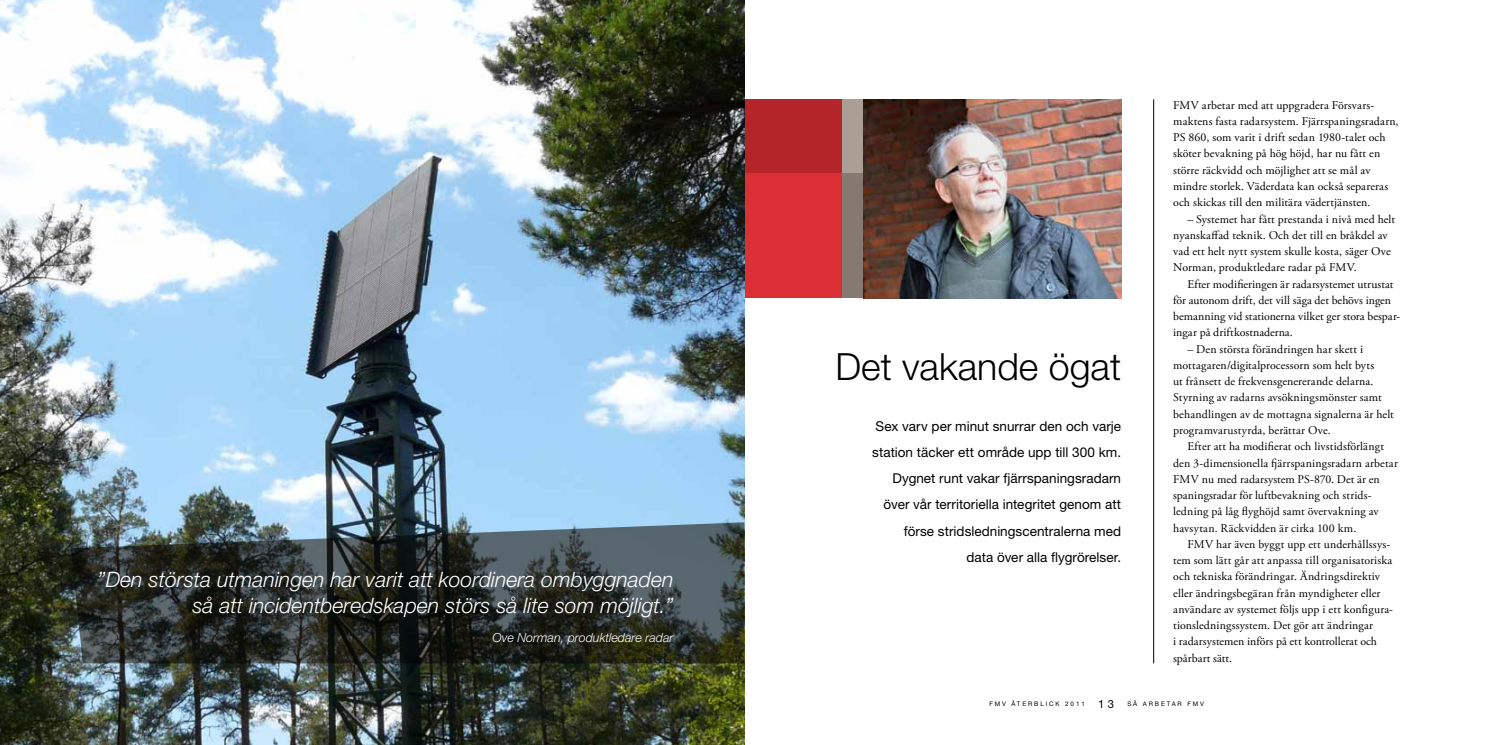
<style>
.page{position:relative;width:1489px;height:745px;background:#fff}
.page>*{position:absolute;margin:0;border:0;box-sizing:border-box;transform-origin:0 0}
.t1{font:300 37.5px "Helvetica Neue LT Std";color:#000}
.t2{font:italic 300 21.25px/26.2px "Helvetica Neue LT Std";color:#fff;text-align:right}
.t3{font:13.5px/26.2px "Helvetica Neue LT Std";color:#000;text-align:right}
.t4{font:italic 300 12.5px "Helvetica Neue LT Std";color:#fff}
.t5{font:11.88px/16.2px "Adobe Garamond Pro";letter-spacing:.01em;color:#000}
.t6{font:6.25px "Helvetica Neue LT Std";letter-spacing:.3em;color:#000}
.s1{font-size:11.25px}
</style>
<div class="page">
<div style="left:744px;top:99px;width:377px;height:199px;background:#db2f36"></div>
<div style="left:842px;top:99px;width:160px;height:199px;background:#857971"></div>
<hr style="left:1153px;top:99px;width:1px;height:564px;background:#000">
<svg style="left:744px;top:99px;width:119px;height:74px;background:#b03a3c"></svg>
<img style="left:0;top:0;width:744px;height:744px">
<svg style="left:71px;top:522px;width:673px;height:141px;background:#353d3c"></svg>
<img style="left:863px;top:99px;width:258px;height:199px">
<h2 class="t2" style="left:98px;top:565px;width:577px">”Den största utmaningen har varit att koordinera ombyggnaden så att incidentberedskapen störs så lite som möjligt.”</h2>
<p class="t4" style="left:492px;top:629px;width:183px">Ove Norman, produktledare radar</p>
<h1 class="t1" style="left:835px;top:344px;width:287px">Det vakande ögat</h1>
<p class="t3" style="left:872px;top:412px;width:250px">Sex varv per minut snurrar den och varje station täcker ett område upp till 300 km.<br>Dygnet runt vakar fjärrspaningsradarn över vår territoriella integritet genom att förse stridsledningscentralerna med<br>data över alla flygrörelser.</p>
<p class="t5" style="left:1173px;top:97px;width:227px">FMV arbetar med att uppgradera Försvars&shy;maktens fasta radarsystem. Fjärrspaningsradarn, PS 860, som varit i drift sedan 1980-talet och sköter bevakning på hög höjd, har nu fått en större räckvidd och möjlighet att se mål av mindre storlek. Väderdata kan också separeras och skickas till den militära vädertjänsten.</p>
<p class="t5" style="left:1173px;top:211px;width:223px;text-indent:14px">– Systemet har fått prestanda i nivå med helt nyanskaffad teknik. Och det till en bråkdel av vad ett helt nytt system skulle kosta, säger Ove Norman, produktledare radar på FMV.</p>
<p class="t5" style="left:1173px;top:276px;width:228px;text-indent:14px">Efter modifieringen är radarsystemet utrustat för autonom drift, det vill säga det behövs ingen bemanning vid stationerna vilket ger stora bespar&shy;ingar på driftkostnaderna.</p>
<p class="t5" style="left:1173px;top:341px;width:222px;text-indent:14px">– Den största förändringen har skett i mottagaren/digitalprocessorn som helt byts<br>ut frånsett de frekvensgenererande delarna.<br>Styrning av radarns avsökningsmönster samt behandlingen av de mottagna signalerna är helt programvarustyrda, berättar Ove.</p>
<p class="t5" style="left:1173px;top:438px;width:226px;text-indent:14px">Efter att ha modifierat och livstidsförlängt den 3-dimensionella fjärrspaningsradarn arbetar FMV nu med radarsystem PS-870. Det är en spaningsradar för luftbevakning och strids&shy;ledning på låg flyghöjd samt övervakning av havsytan. Räckvidden är cirka 100 km.</p>
<p class="t5" style="left:1173px;top:536px;width:221px;text-indent:14px">FMV har även byggt upp ett underhållssys&shy;tem som lätt går att anpassa till organisatoriska och tekniska förändringar. Ändringsdirektiv eller ändringsbegäran från myndigheter eller användare av systemet följs upp i ett konfigura&shy;tionsledningssystem. Det gör att ändringar<br>i radarsystemen införs på ett kontrollerat och spårbart sätt.</p>
<p class="t6" style="left:989px;top:699px;width:216px">FMV ÅTERBLICK 2011 <span class="s1">13</span> SÅ ARBETAR FMV</p>
</div>
